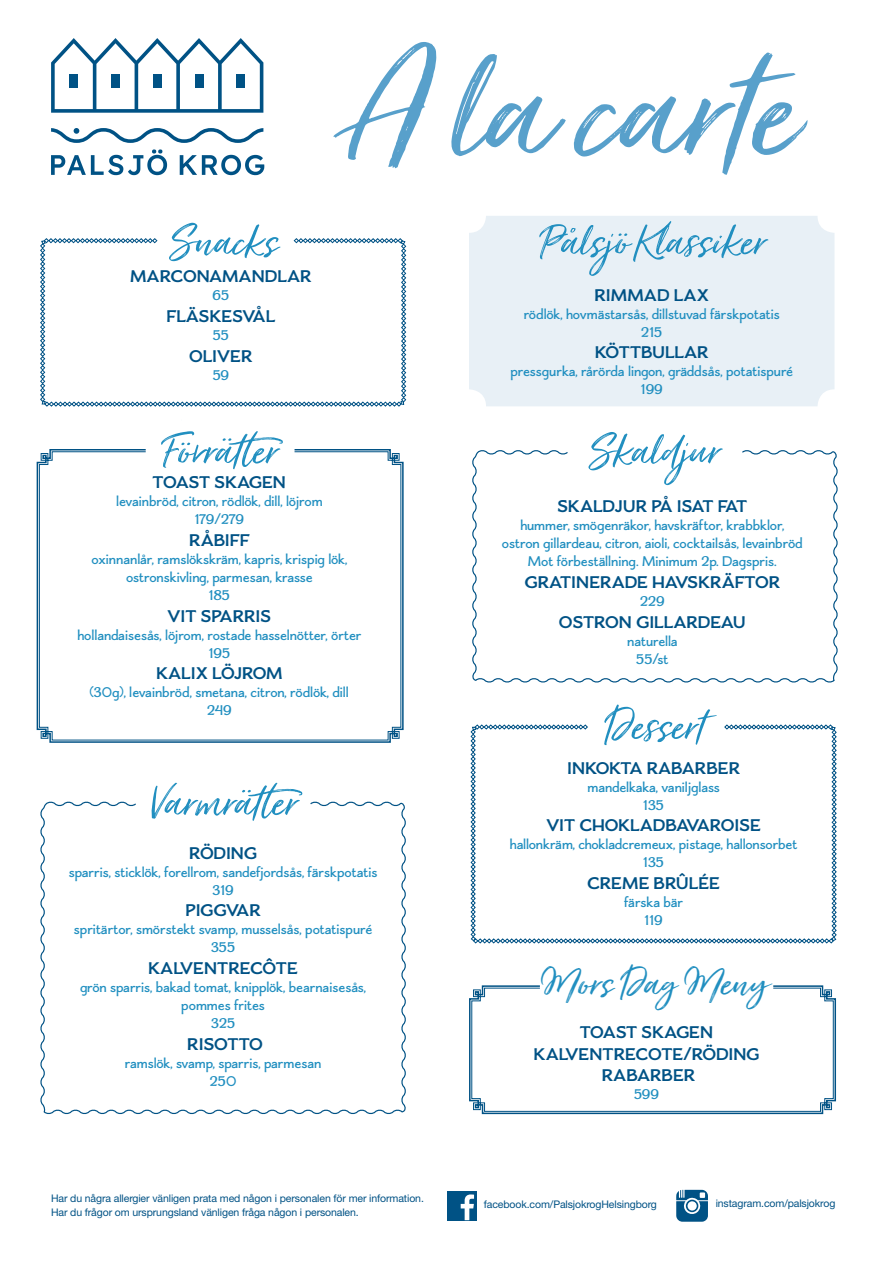
<style>
.page{position:relative;width:893px;height:1263px;background:#fff}
.page>*{position:absolute;margin:0;border:0;box-sizing:border-box;transform-origin:0 0}
.t1{font:175.5px "Just Lovely Slanted Wide";color:#58a0cb}
.t2{font:51px "Just Lovely Slanted Wide";color:#218fc0}
.t3{font:45px "Just Lovely Slanted Wide";color:#218fc0}
.t4{font:700 18px "Boucherie Flared";color:#005285}
.t5{font:700 18px "Boucherie Flared";letter-spacing:-.02em;color:#005285}
.t6{font:15px "Boucherie Flared";color:#218fc0}
.t7{font:10.5px "Helvetica Neue LT Std";letter-spacing:-.01em;color:#005285}
</style>
<div class="page">
<svg style="left:676px;top:1190px;width:32px;height:32px"></svg>
<div style="left:447px;top:1190px;width:30px;height:30px;background:#005285"></div>
<svg style="left:461px;top:1194px;width:13px;height:26px"></svg>
<svg style="left:469px;top:985px;width:367px;height:130px"></svg>
<svg style="left:40px;top:801px;width:366px;height:314px"></svg>
<svg style="left:471px;top:724px;width:366px;height:219px"></svg>
<svg style="left:51px;top:149px;width:116px;height:26px"></svg>
<svg style="left:180px;top:155px;width:84px;height:20px"></svg>
<svg style="left:51px;top:38px;width:212px;height:75px"></svg>
<div style="left:237px;top:75px;width:8px;height:13px;background:#005285"></div>
<svg style="left:51px;top:128px;width:212px;height:15px"></svg>
<div style="left:469px;top:216px;width:365px;height:190px;background:#e8f0f6;border-radius:17px"></div>
<svg style="left:36px;top:449px;width:368px;height:294px"></svg>
<svg style="left:472px;top:450px;width:366px;height:233px"></svg>
<svg style="left:40px;top:238px;width:366px;height:169px"></svg>
<p class="t2" style="left:171px;top:211px;width:108px">Snacks</p>
<p class="t4" style="left:130px;top:266px;width:183px">MARCONAMANDLAR</p>
<p class="t6" style="left:213px;top:287px;width:18px">65</p>
<p class="t4" style="left:167px;top:305px;width:110px">FLÄSKESVÅL</p>
<p class="t6" style="left:213px;top:326px;width:18px">55</p>
<p class="t4" style="left:189px;top:345px;width:65px">OLIVER</p>
<p class="t6" style="left:213px;top:366px;width:18px">59</p>
<p class="t1" style="left:341px;top:5px;width:456px">A la carte</p>
<p class="t2" style="left:538px;top:211px;width:228px">Pålsjö Klassiker</p>
<p class="t4" style="left:594px;top:284px;width:116px">RIMMAD LAX</p>
<p class="t6" style="left:524px;top:305px;width:258px">rödlök, hovmästarsås, dillstuvad färskpotatis</p>
<p class="t6" style="left:641px;top:323px;width:22px">215</p>
<p class="t4" style="left:595px;top:341px;width:115px">KÖTTBULLAR</p>
<p class="t6" style="left:510px;top:362px;width:284px">pressgurka, rårörda lingon, gräddsås, potatispuré</p>
<p class="t6" style="left:641px;top:380px;width:23px">199</p>
<p class="t2" style="left:163px;top:420px;width:126px">Förrätter</p>
<p class="t4" style="left:153px;top:472px;width:135px">TOAST SKAGEN</p>
<p class="t6" style="left:116px;top:493px;width:208px">levainbröd, citron, rödlök, dill, löjrom</p>
<p class="t6" style="left:195px;top:511px;width:51px">179/279</p>
<p class="t4" style="left:189px;top:529px;width:62px">RÅBIFF</p>
<p class="t6" style="left:91px;top:550px;width:257px">oxinnanlår, ramslökskräm, kapris, krispig lök,</p>
<p class="t6" style="left:126px;top:568px;width:188px">ostronskivling, parmesan, krasse</p>
<p class="t6" style="left:209px;top:586px;width:23px">185</p>
<p class="t4" style="left:168px;top:605px;width:105px">VIT SPARRIS</p>
<p class="t6" style="left:77px;top:626px;width:285px">hollandaisesås, löjrom, rostade hasselnötter, örter</p>
<p class="t6" style="left:209px;top:644px;width:23px">195</p>
<p class="t5" style="left:156px;top:662px;width:128px">KALIX LÖJROM</p>
<p class="t6" style="left:90px;top:684px;width:261px">(30g), levainbröd, smetana, citron, rödlök, dill</p>
<p class="t6" style="left:207px;top:702px;width:26px">249</p>
<p class="t2" style="left:150px;top:771px;width:159px">Varmrätter</p>
<p class="t4" style="left:189px;top:842px;width:69px">RÖDING</p>
<p class="t6" style="left:69px;top:863px;width:310px">sparris, sticklök, forellrom, sandefjordsås, färskpotatis</p>
<p class="t6" style="left:213px;top:881px;width:23px">319</p>
<p class="t4" style="left:185px;top:899px;width:77px">PIGGVAR</p>
<p class="t6" style="left:74px;top:921px;width:300px">spritärtor, smörstekt svamp, musselsås, potatispuré</p>
<p class="t6" style="left:211px;top:939px;width:26px">355</p>
<p class="t4" style="left:148px;top:957px;width:151px">KALVENTRECÔTE</p>
<p class="t6" style="left:80px;top:978px;width:288px">grön sparris, bakad tomat, knipplök, bearnaisesås,</p>
<p class="t6" style="left:181px;top:996px;width:85px">pommes frites</p>
<p class="t6" style="left:211px;top:1014px;width:25px">325</p>
<p class="t4" style="left:187px;top:1033px;width:77px">RISOTTO</p>
<p class="t6" style="left:125px;top:1054px;width:198px">ramslök, svamp, sparris, parmesan</p>
<p class="t6" style="left:210px;top:1072px;width:28px">250</p>
<p class="t7" style="left:51px;top:1192px;width:374px">Har du några allergier vänligen prata med någon i personalen för mer information.</p>
<p class="t7" style="left:51px;top:1206px;width:309px">Har du frågor om ursprungsland vänligen fråga någon i personalen.</p>
<p class="t2" style="left:590px;top:420px;width:131px">Skaldjur</p>
<p class="t4" style="left:557px;top:495px;width:191px">SKALDJUR PÅ ISAT FAT</p>
<p class="t6" style="left:520px;top:517px;width:265px">hummer, smögenräkor, havskräftor, krabbklor,</p>
<p class="t6" style="left:502px;top:535px;width:302px">ostron gillardeau, citron, aioli, cocktailsås, levainbröd</p>
<p class="t6" style="left:528px;top:553px;width:250px">Mot förbeställning. Minimum 2p. Dagspris.</p>
<p class="t4" style="left:524px;top:571px;width:257px">GRATINERADE HAVSKRÄFTOR</p>
<p class="t6" style="left:640px;top:592px;width:26px">229</p>
<p class="t4" style="left:559px;top:611px;width:188px">OSTRON GILLARDEAU</p>
<p class="t6" style="left:627px;top:632px;width:52px">naturella</p>
<p class="t6" style="left:636px;top:650px;width:34px">55/st</p>
<p class="t2" style="left:603px;top:695px;width:102px">Dessert</p>
<p class="t4" style="left:567px;top:757px;width:175px">INKOKTA RABARBER</p>
<p class="t6" style="left:587px;top:778px;width:134px">mandelkaka, vaniljglass</p>
<p class="t6" style="left:643px;top:796px;width:22px">135</p>
<p class="t4" style="left:546px;top:814px;width:216px">VIT CHOKLADBAVAROISE</p>
<p class="t6" style="left:510px;top:835px;width:289px">hallonkräm, chokladcremeux, pistage, hallonsorbet</p>
<p class="t6" style="left:643px;top:853px;width:22px">135</p>
<p class="t4" style="left:587px;top:872px;width:134px">CREME BRÛLÉE</p>
<p class="t6" style="left:624px;top:893px;width:60px">färska bär</p>
<p class="t6" style="left:645px;top:911px;width:20px">119</p>
<p class="t3" style="left:540px;top:956px;width:229px">Mors Dag Meny</p>
<p class="t4" style="left:580px;top:1021px;width:135px">TOAST SKAGEN</p>
<p class="t4" style="left:534px;top:1043px;width:227px">KALVENTRECOTE/RÖDING</p>
<p class="t4" style="left:602px;top:1064px;width:95px">RABARBER</p>
<p class="t6" style="left:634px;top:1085px;width:26px">599</p>
<p class="t7" style="left:484px;top:1198px;width:174px">facebook.com/PalsjokrogHelsingborg</p>
<p class="t7" style="left:716px;top:1197px;width:121px">instagram.com/palsjokrog</p>
</div>
